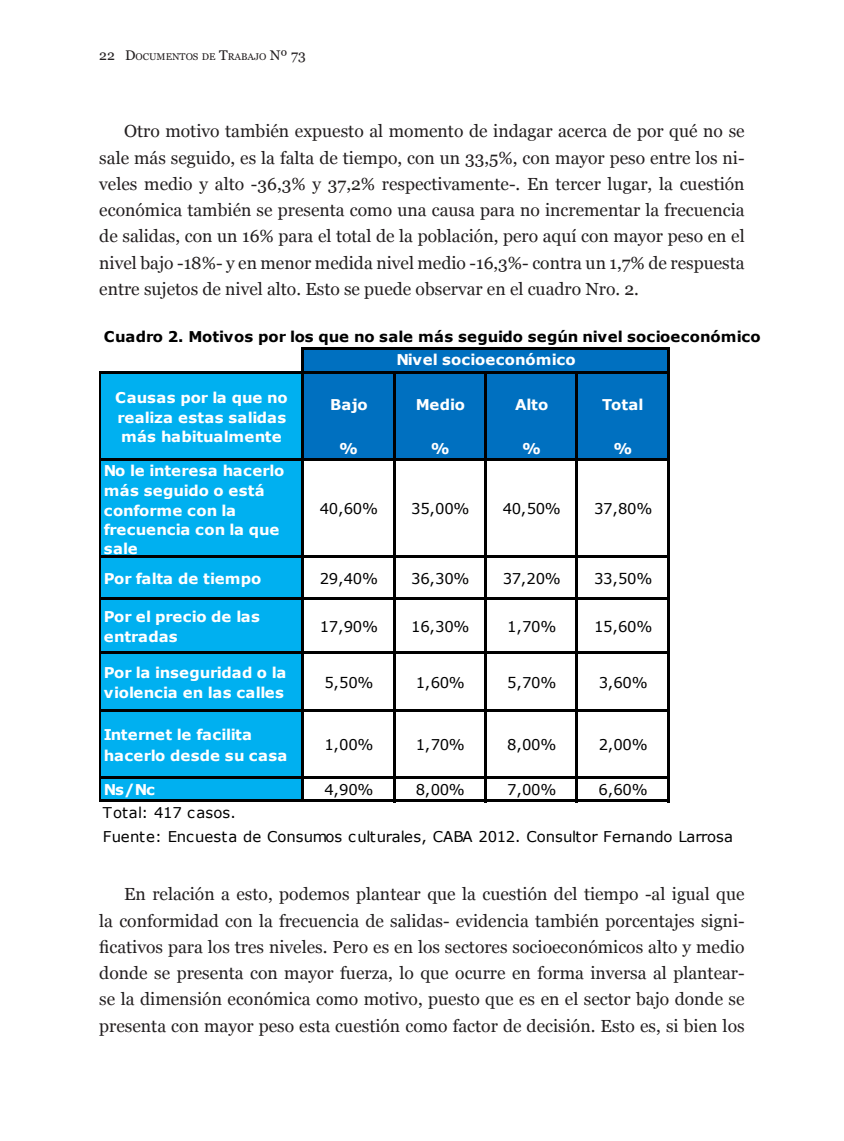
<style>
.page{position:relative;width:844px;height:1141px;background:#fff}
.page>*{position:absolute;margin:0;border:0;box-sizing:border-box;transform-origin:0 0}
.t1{font:17.5px/26.2px "Georgia";color:#231f20;text-align:justify}
.t2{font:700 14.88px/19.8px "Verdana";letter-spacing:.005em;color:#fff}
.t3{font:14.88px "Verdana";letter-spacing:-.02em;color:#000}
.t4{font:700 14.88px "Verdana";letter-spacing:.005em;color:#000}
.t5{font:700 14.88px/20.5px "Verdana";letter-spacing:-.015em;color:#fff}
.t6{font:14.88px "Verdana";letter-spacing:.015em;color:#000}
.t7{font:9.8px "Georgia";color:#231f20}
.s1{font-size:14px}
</style>
<div class="page">
<div style="left:302px;top:349px;width:367px;height:25px;background:#0070c0"></div>
<div style="left:100px;top:373px;width:204px;height:88px;background:#00b0f0"></div>
<div style="left:302px;top:373px;width:367px;height:88px;background:#0070c0"></div>
<div style="left:100px;top:460px;width:204px;height:342px;background:#00b0f0"></div>
<hr style="left:304px;top:348px;width:365px;height:2px;background:#000">
<hr style="left:100px;top:372px;width:569px;height:2px;background:#000">
<hr style="left:100px;top:458px;width:569px;height:3px;background:#000">
<hr style="left:100px;top:555px;width:569px;height:3px;background:#000">
<hr style="left:100px;top:598px;width:569px;height:2px;background:#000">
<hr style="left:100px;top:651px;width:569px;height:3px;background:#000">
<hr style="left:100px;top:710px;width:569px;height:2px;background:#000">
<hr style="left:100px;top:776px;width:569px;height:2px;background:#000">
<hr style="left:99px;top:372px;width:1px;height:430px;background:#000">
<hr style="left:301px;top:348px;width:3px;height:454px;background:#000">
<hr style="left:393px;top:374px;width:2px;height:428px;background:#000">
<hr style="left:484px;top:374px;width:2px;height:428px;background:#000">
<hr style="left:575px;top:374px;width:3px;height:428px;background:#000">
<hr style="left:100px;top:800px;width:569px;height:2px;background:#000">
<hr style="left:667px;top:350px;width:2px;height:452px;background:#000">
<p class="t7" style="left:99px;top:51px;width:208px"><span class="s1">22 D</span>OCUMENTOS DE <span class="s1">T</span>RABAJO <span class="s1">Nº 73</span></p>
<p class="t1" style="left:99px;top:118px;width:646px;text-indent:25px">Otro motivo también expuesto al momento de indagar acerca de por qué no se sale más seguido, es la falta de tiempo, con un 33,5%, con mayor peso entre los ni&shy;veles medio y alto -36,3% y 37,2% respectivamente-. En tercer lugar, la cuestión económica también se presenta como una causa para no incrementar la frecuencia de salidas, con un 16% para el total de la población, pero aquí con mayor peso en el nivel bajo -18%- y en menor medida nivel medio -16,3%- contra un 1,7% de respuesta entre sujetos de nivel alto. Esto se puede observar en el cuadro Nro. 2.</p>
<p class="t4" style="left:104px;top:327px;width:658px">Cuadro 2. Motivos por los que no sale más seguido según nivel socioeconómico</p>
<p class="t2" style="left:115px;top:387px;width:174px;text-align:justify">Causas por la que no realiza estas salidas más habitualmente</p>
<p class="t2" style="left:104px;top:460px;width:182px">No le interesa hacerlo más seguido o está conforme con la frecuencia con la que sale</p>
<p class="t2" style="left:396px;top:349px;width:181px">Nivel socioeconómico</p>
<p class="t2" style="left:330px;top:395px;width:39px">Bajo</p>
<p class="t2" style="left:415px;top:395px;width:51px">Medio</p>
<p class="t2" style="left:515px;top:395px;width:35px">Alto</p>
<p class="t2" style="left:602px;top:395px;width:43px">Total</p>
<p class="t2" style="left:339px;top:438px;width:20px">%</p>
<p class="t2" style="left:430px;top:438px;width:20px">%</p>
<p class="t2" style="left:522px;top:438px;width:20px">%</p>
<p class="t2" style="left:613px;top:438px;width:20px">%</p>
<p class="t3" style="left:320px;top:500px;width:60px">40,60%</p>
<p class="t3" style="left:411px;top:500px;width:60px">35,00%</p>
<p class="t3" style="left:502px;top:500px;width:60px">40,50%</p>
<p class="t3" style="left:594px;top:500px;width:60px">37,80%</p>
<p class="t2" style="left:104px;top:568px;width:159px">Por falta de tiempo</p>
<p class="t3" style="left:320px;top:569px;width:60px">29,40%</p>
<p class="t3" style="left:411px;top:569px;width:60px">36,30%</p>
<p class="t3" style="left:502px;top:569px;width:60px">37,20%</p>
<p class="t3" style="left:594px;top:569px;width:60px">33,50%</p>
<p class="t2" style="left:104px;top:606px;width:158px;line-height:20.5px">Por el precio de las entradas</p>
<p class="t3" style="left:320px;top:617px;width:60px">17,90%</p>
<p class="t3" style="left:411px;top:617px;width:60px">16,30%</p>
<p class="t3" style="left:507px;top:617px;width:51px">1,70%</p>
<p class="t3" style="left:594px;top:617px;width:60px">15,60%</p>
<p class="t5" style="left:104px;top:662px;width:184px">Por la inseguridad o la violencia en las calles</p>
<p class="t3" style="left:324px;top:673px;width:51px">5,50%</p>
<p class="t3" style="left:415px;top:673px;width:51px">1,60%</p>
<p class="t3" style="left:507px;top:673px;width:51px">5,70%</p>
<p class="t3" style="left:598px;top:673px;width:51px">3,60%</p>
<p class="t2" style="left:104px;top:724px;width:185px;line-height:20.5px">Internet le facilita hacerlo desde su casa</p>
<p class="t3" style="left:324px;top:735px;width:51px">1,00%</p>
<p class="t3" style="left:415px;top:735px;width:51px">1,70%</p>
<p class="t3" style="left:507px;top:735px;width:51px">8,00%</p>
<p class="t3" style="left:598px;top:735px;width:51px">2,00%</p>
<p class="t2" style="left:104px;top:779px;width:52px">Ns/Nc</p>
<p class="t3" style="left:324px;top:780px;width:51px">4,90%</p>
<p class="t3" style="left:415px;top:780px;width:51px">8,00%</p>
<p class="t3" style="left:507px;top:780px;width:51px">7,00%</p>
<p class="t3" style="left:598px;top:780px;width:51px">6,60%</p>
<p class="t6" style="left:103px;top:803px;width:135px">Total: 417 casos.</p>
<p class="t3" style="left:103px;top:827px;width:631px">Fuente: Encuesta de Consumos culturales, CABA 2012. Consultor Fernando Larrosa</p>
<p class="t1" style="left:99px;top:881px;width:646px;text-indent:25px">En relación a esto, podemos plantear que la cuestión del tiempo -al igual que la conformidad con la frecuencia de salidas- evidencia también porcentajes signi&shy;ficativos para los tres niveles. Pero es en los sectores socioeconómicos alto y medio donde se presenta con mayor fuerza, lo que ocurre en forma inversa al plantear&shy;se la dimensión económica como motivo, puesto que es en el sector bajo donde se presenta con mayor peso esta cuestión como factor de decisión. Esto es, si bien los</p>
</div>
